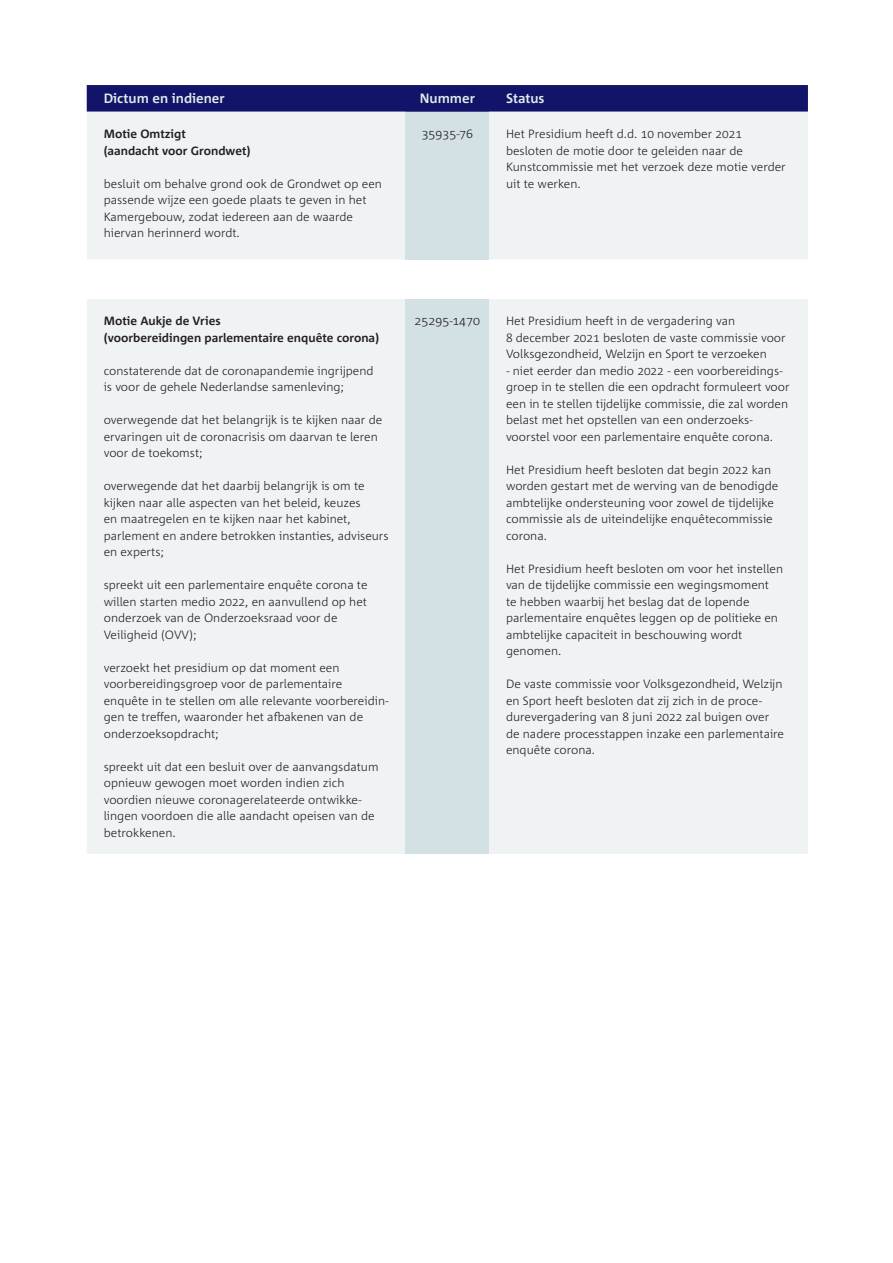
<style>
.page{position:relative;width:893px;height:1263px;background:#fff}
.page>*{position:absolute;margin:0;border:0;box-sizing:border-box;transform-origin:0 0}
.t1{font:700 13.5px "Corpid C1 s";color:#e1e9ec}
.t2{font:300 12px/16.5px "Corpid C1 s";color:#231f20}
.t3{font:700 12px/16.5px "Corpid C1 s";color:#231f20}
.t4{font:300 12px "Corpid C1 s";color:#231f20;scale:1.05 1}
</style>
<div class="page">
<svg style="left:87px;top:85px;width:721px;height:27px;background:#15176b"></svg>
<div style="left:87px;top:112px;width:721px;height:147px;background:#f0f3f4"></div>
<div style="left:406px;top:112px;width:83px;height:147px;background:#d3e1e5"></div>
<div style="left:87px;top:299px;width:721px;height:555px;background:#f0f3f4"></div>
<div style="left:406px;top:299px;width:83px;height:555px;background:#d3e1e5"></div>
<p class="t1" style="left:104px;top:90px;width:123px">Dictum en indiener</p>
<p class="t1" style="left:420px;top:90px;width:57px">Nummer</p>
<p class="t1" style="left:506px;top:90px;width:40px">Status</p>
<p class="t3" style="left:104px;top:125px;width:148px">Motie Omtzigt<br>(aandacht voor Grondwet)</p>
<p class="t2" style="left:104px;top:175px;width:280px">besluit om behalve grond ook de Grondwet op een passende wijze een goede plaats te geven in het Kamergebouw, zodat iedereen aan de waarde hiervan herinnerd wordt.</p>
<p class="t4" style="left:422px;top:126px;width:50px">35935-76</p>
<p class="t2" style="left:506px;top:125px;width:281px">Het Presidium heeft d.d. 10 november 2021 besloten de motie door te geleiden naar de Kunstcommissie met het verzoek deze motie verder uit te werken.</p>
<p class="t3" style="left:104px;top:313px;width:277px">Motie Aukje de Vries<br>(voorbereidingen parlementaire enquête corona)</p>
<p class="t2" style="left:104px;top:362px;width:271px">constaterende dat de coronapandemie ingrijpend is voor de gehele Nederlandse samenleving;</p>
<p class="t2" style="left:104px;top:412px;width:280px">overwegende dat het belangrijk is te kijken naar de ervaringen uit de coronacrisis om daarvan te leren voor de toekomst;</p>
<p class="t2" style="left:104px;top:478px;width:286px">overwegende dat het daarbij belangrijk is om te kijken naar alle aspecten van het beleid, keuzes<br>en maatregelen en te kijken naar het kabinet, parlement en andere betrokken instanties, adviseurs en experts;</p>
<p class="t2" style="left:104px;top:577px;width:265px">spreekt uit een parlementaire enquête corona te willen starten medio 2022, en aanvullend op het onderzoek van de Onderzoeksraad voor de Veiligheid (OVV);</p>
<p class="t2" style="left:104px;top:659px;width:286px">verzoekt het presidium op dat moment een voorbereidingsgroep voor de parlementaire enquête in te stellen om alle relevante voorbereidin&shy;gen te treffen, waaronder het afbakenen van de onderzoeksopdracht;</p>
<p class="t2" style="left:104px;top:758px;width:276px">spreekt uit dat een besluit over de aanvangsdatum opnieuw gewogen moet worden indien zich voordien nieuwe coronagerelateerde ontwikke&shy;lingen voordoen die alle aandacht opeisen van de betrokkenen.</p>
<p class="t4" style="left:415px;top:313px;width:64px">25295-1470</p>
<p class="t2" style="left:506px;top:313px;width:281px">Het Presidium heeft in de vergadering van<br>8 december 2021 besloten de vaste commissie voor<br>Volksgezondheid, Welzijn en Sport te verzoeken</p>
<p class="t2" style="left:506px;top:362px;width:285px">- niet eerder dan medio 2022 - een voorbereidings&shy;groep in te stellen die een opdracht formuleert voor een in te stellen tijdelijke commissie, die zal worden belast met het opstellen van een onderzoeks&shy;voorstel voor een parlementaire enquête corona.</p>
<p class="t2" style="left:506px;top:461px;width:274px">Het Presidium heeft besloten dat begin 2022 kan worden gestart met de werving van de benodigde ambtelijke ondersteuning voor zowel de tijdelijke commissie als de uiteindelijke enquêtecommissie corona.</p>
<p class="t2" style="left:506px;top:560px;width:279px">Het Presidium heeft besloten om voor het instellen van de tijdelijke commissie een wegingsmoment<br>te hebben waarbij het beslag dat de lopende parlementaire enquêtes leggen op de politieke en ambtelijke capaciteit in beschouwing wordt genomen.</p>
<p class="t2" style="left:506px;top:676px;width:280px">De vaste commissie voor Volksgezondheid, Welzijn en Sport heeft besloten dat zij zich in de proce&shy;durevergadering van 8 juni 2022 zal buigen over de nadere processtappen inzake een parlementaire enquête corona.</p>
</div>
